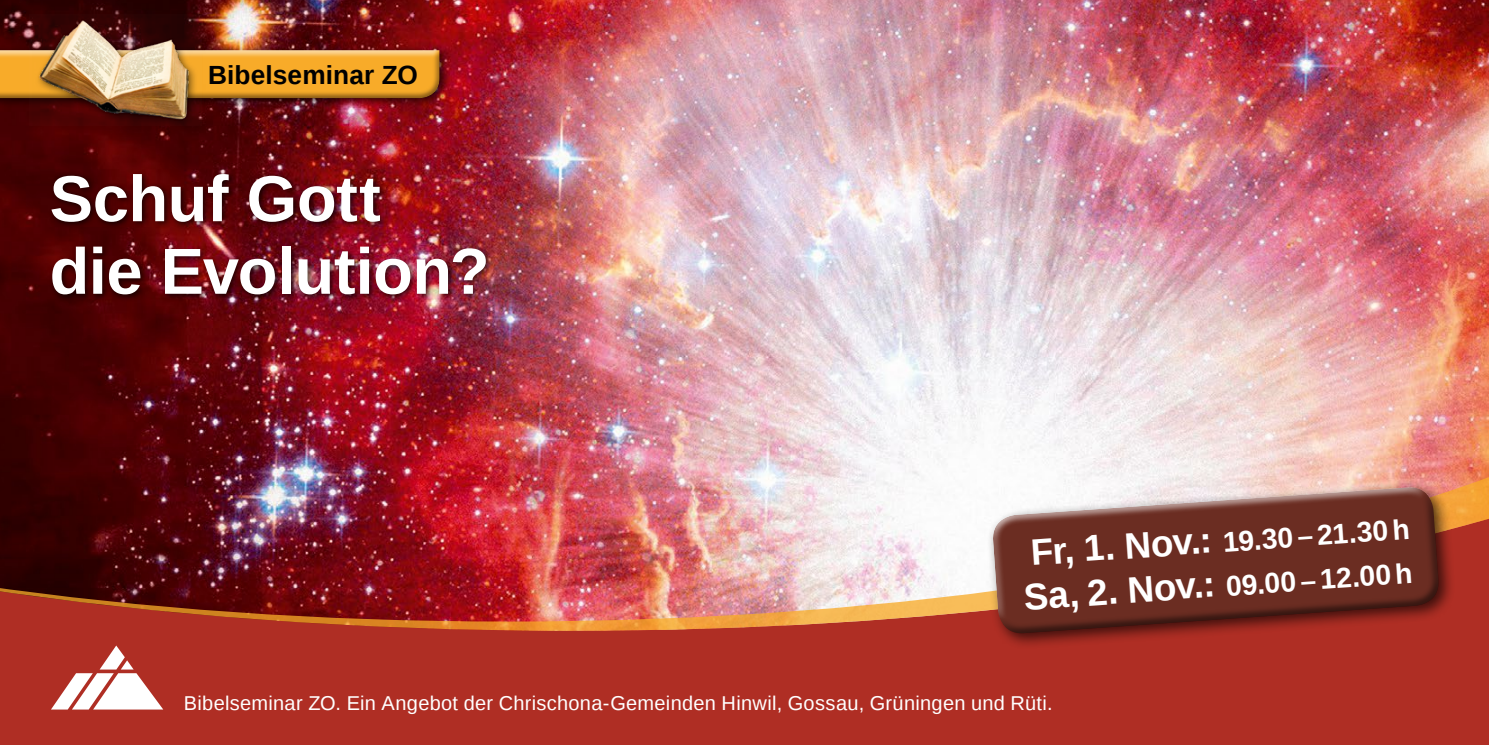
<style>
.page{position:relative;width:1489px;height:745px;background:#fff}
.page>*{position:absolute;margin:0;border:0;box-sizing:border-box;transform-origin:0 0}
.t1{font:700 65px/72.5px "Liberation Sans";letter-spacing:-.01em;color:#fff}
.t2{font:700 28.25px/44.2px "Liberation Sans";color:#fff;text-align:center}
.t3{font:700 26.25px "Liberation Sans";letter-spacing:.005em;color:#000}
.t4{font:20px "Liberation Sans";letter-spacing:.015em;color:#fff}
.s1{font-size:36.75px}
</style>
<div class="page">
<div style="left:0;top:439px;width:1488px;height:305px;background:#af2e24"></div>
<img style="left:0;top:0;width:1488px;height:469px">
<svg style="left:51px;top:645px;width:112px;height:64px"></svg>
<img style="left:0;top:469px;width:1488px;height:161px">
<div style="left:0;top:45px;width:450px;height:63px;background:#000;opacity:.65"></div>
<div style="left:0;top:41px;width:443px;height:58px;background:#fff;opacity:.75"></div>
<div style="left:0;top:47px;width:443px;height:52px;background:#221c27;opacity:.5"></div>
<div style="left:29px;top:14px;width:179px;height:118px;background:#000;opacity:.55"></div>
<img style="left:30px;top:14px;width:171px;height:111px">
<div style="left:49px;top:171px;width:444px;height:131px;background:#000;opacity:.7"></div>
<div style="left:985px;top:480px;width:469px;height:169px;background:#000;opacity:.65"></div>
<svg style="left:989px;top:482px;width:453px;height:6px"></svg>
<svg style="left:989px;top:488px;width:455px;height:148px;fill:#6b2d22"></svg>
<h3 class="t3" style="left:208px;top:56px;width:211px">Bibelseminar ZO</h3>
<h1 class="t1" style="left:50px;top:161px;width:441px">Schuf Gott die Evolution?</h1>
<h2 class="t2" style="left:1019px;top:533px;width:391px;rotate:-4deg"><span class="s1">Fr, 1. Nov.:</span> 19.30 – 21.30h<br><span class="s1">Sa, 2. Nov.:</span> 09.00 – 12.00h</h2>
<p class="t4" style="left:184px;top:690px;width:870px">Bibelseminar ZO. Ein Angebot der Chrischona-Gemeinden Hinwil, Gossau, Grüningen und Rüti.</p>
</div>
